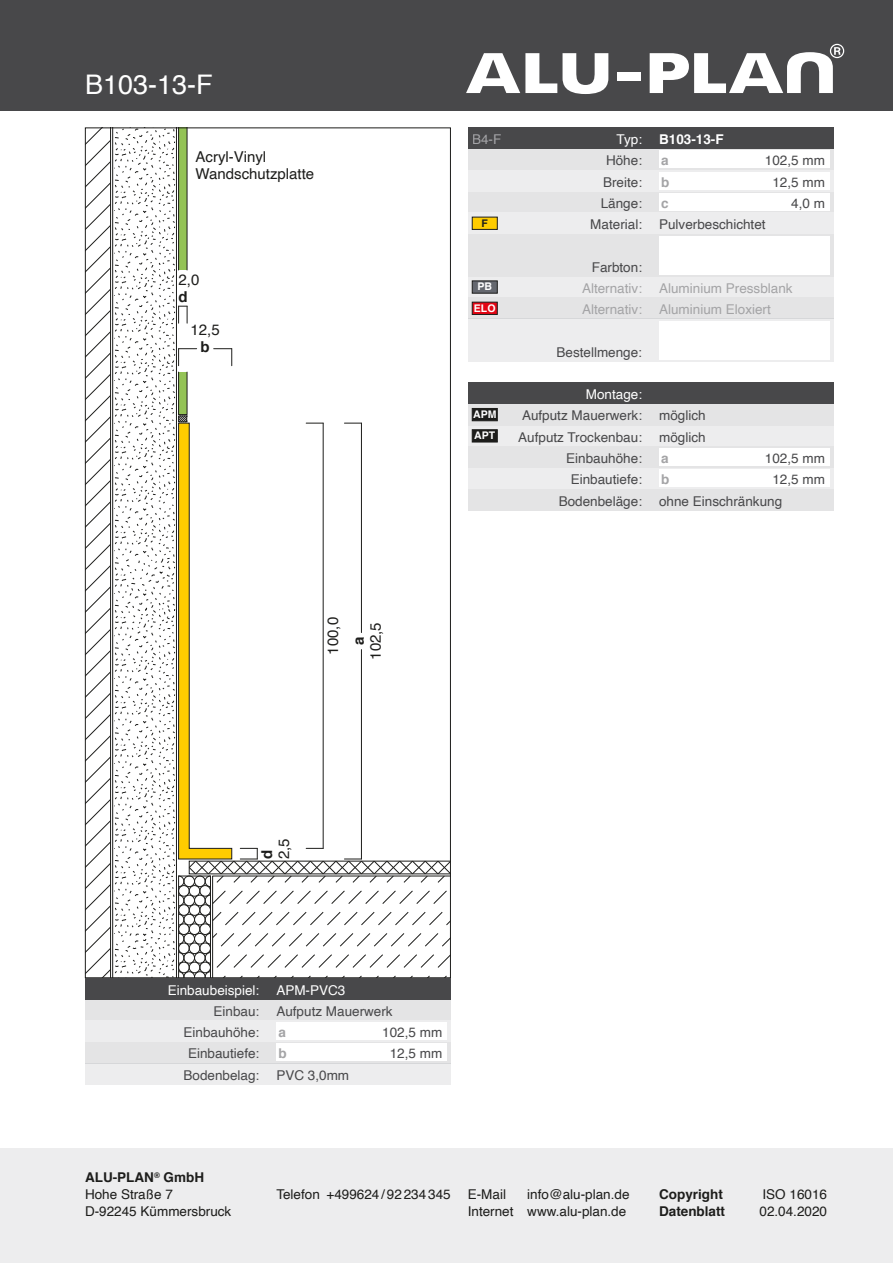
<style>
.page{position:relative;width:893px;height:1263px;background:#fff}
.page>*{position:absolute;margin:0;border:0;box-sizing:border-box;transform-origin:0 0}
.t1{font:27px "Helvetica";color:#fff}
.t2{font:15px/17px "Helvetica";color:#1d1d1b}
.t3{font:700 15px "Helvetica";color:#1d1d1b}
.t4{font:13.5px "Helvetica";color:#48484a}
.t5{font:13.5px/17px "Helvetica";color:#1d1d1b}
.t6{font:13.5px "Helvetica";color:#a4a4a6}
.t7{font:13.5px "Helvetica";color:#fff}
.t8{font:700 13.5px "Helvetica";color:#1d1d1b}
.t9{font:700 13.5px "Helvetica";color:#fff}
.t10{font:700 13.5px "Helvetica";color:#a4a4a6}
.t11{font:13.5px "Helvetica";color:#a4a4a7}
.t12{font:700 10.5px/21.3px "Helvetica";color:#fff}
.t13{font:700 10.5px "Helvetica";color:#1d1d1b}
.s1{font-weight:700}
</style>
<div class="page">
<div style="left:0;top:1148px;width:893px;height:115px;background:#ededee"></div>
<div style="left:0;top:0;width:893px;height:111px;background:#48484a"></div>
<svg style="left:87px;top:130px;width:362px;height:846px"></svg>
<div style="left:468px;top:425px;width:365px;height:21px;background:#ededee"></div>
<div style="left:468px;top:404px;width:365px;height:21px;background:#e4e4e5"></div>
<div style="left:468px;top:489px;width:365px;height:21px;background:#e4e4e5"></div>
<div style="left:468px;top:468px;width:365px;height:21px;background:#ededee"></div>
<div style="left:659px;top:470px;width:170px;height:17px;background:#fff"></div>
<div style="left:468px;top:446px;width:365px;height:22px;background:#e4e4e5"></div>
<div style="left:659px;top:449px;width:170px;height:17px;background:#fff"></div>
<div style="left:468px;top:383px;width:365px;height:21px;background:#48484a"></div>
<div style="left:85px;top:999px;width:366px;height:21px;background:#e4e4e5"></div>
<svg style="left:85px;top:1020px;width:366px;height:64px"></svg>
<div style="left:276px;top:1023px;width:170px;height:17px;background:#fff"></div>
<div style="left:85px;top:978px;width:366px;height:21px;background:#48484a"></div>
<div style="left:468px;top:191px;width:365px;height:22px;background:#e4e4e5"></div>
<div style="left:659px;top:193px;width:170px;height:17px;background:#fff"></div>
<div style="left:468px;top:170px;width:365px;height:21px;background:#ededee"></div>
<div style="left:659px;top:172px;width:170px;height:17px;background:#fff"></div>
<div style="left:468px;top:149px;width:365px;height:21px;background:#e4e4e5"></div>
<div style="left:659px;top:151px;width:170px;height:17px;background:#fff"></div>
<div style="left:468px;top:128px;width:365px;height:21px;background:#48484a"></div>
<div style="left:468px;top:276px;width:365px;height:22px;background:#ededee"></div>
<svg style="left:468px;top:298px;width:365px;height:63px"></svg>
<svg style="left:468px;top:213px;width:365px;height:63px;background:#e7e7e8"></svg>
<div style="left:659px;top:236px;width:170px;height:38px;background:#fff"></div>
<div style="left:472px;top:408px;width:25px;height:13px;background:#1d1d1b;border:1px solid #1d1d1b"></div>
<div style="left:472px;top:429px;width:25px;height:13px;background:#1d1d1b;border:1px solid #1d1d1b"></div>
<div style="left:472px;top:281px;width:25px;height:12px;background:#65686f;border:1px solid #1d1d1b"></div>
<div style="left:472px;top:217px;width:25px;height:13px;background:#fc0;border:1px solid #1d1d1b"></div>
<div style="left:472px;top:302px;width:25px;height:13px;background:#e30614;border:1px solid #1d1d1b"></div>
<svg style="left:650px;top:44px;width:194px;height:49px"></svg>
<div style="left:617px;top:72px;width:23px;height:9px;background:#fff"></div>
<svg style="left:466px;top:53px;width:142px;height:41px"></svg>
<h1 class="t1" style="left:85px;top:63px;width:129px">B103-13-F</h1>
<p class="t2" style="left:196px;top:148px;width:120px">Acryl-Vinyl<br>Wandschutzplatte</p>
<p class="t2" style="left:179px;top:272px;width:22px">2,0</p>
<p class="t3" style="left:179px;top:285px;width:11px">d</p>
<p class="t2" style="left:191px;top:322px;width:31px">12,5</p>
<p class="t3" style="left:201px;top:335px;width:11px">b</p>
<p class="t2" style="left:325px;top:654px;width:39px;rotate:-90deg">100,0</p>
<p class="t2" style="left:367px;top:660px;width:39px;rotate:-90deg">102,5</p>
<p class="t3" style="left:346px;top:645px;width:10px;rotate:-90deg">a</p>
<p class="t11" style="left:472px;top:129px;width:31px">B4-F</p>
<p class="t7" style="left:617px;top:129px;width:27px">Typ:</p>
<p class="t9" style="left:659px;top:128px;width:66px">B103-13-F</p>
<p class="t4" style="left:606px;top:150px;width:38px">Höhe:</p>
<p class="t10" style="left:661px;top:150px;width:9px">a</p>
<p class="t4" style="left:765px;top:150px;width:62px">102,5 mm</p>
<p class="t4" style="left:603px;top:171px;width:41px">Breite:</p>
<p class="t10" style="left:661px;top:171px;width:10px">b</p>
<p class="t4" style="left:772px;top:171px;width:54px">12,5 mm</p>
<p class="t4" style="left:601px;top:193px;width:43px">Länge:</p>
<p class="t10" style="left:661px;top:192px;width:9px">c</p>
<p class="t4" style="left:791px;top:193px;width:35px">4,0 m</p>
<p class="t13" style="left:482px;top:214px;width:8px">F</p>
<p class="t4" style="left:590px;top:214px;width:53px">Material:</p>
<p class="t4" style="left:659px;top:214px;width:108px">Pulverbeschichtet</p>
<p class="t4" style="left:592px;top:256px;width:52px">Farbton:</p>
<p class="t12" style="left:477px;top:276px;width:16px">PB</p>
<p class="t6" style="left:582px;top:278px;width:62px">Alternativ:</p>
<p class="t6" style="left:659px;top:278px;width:135px">Aluminium Pressblank</p>
<p class="t12" style="left:474px;top:297px;width:23px">ELO</p>
<p class="t6" style="left:582px;top:299px;width:62px">Alternativ:</p>
<p class="t6" style="left:659px;top:299px;width:113px">Aluminium Eloxiert</p>
<p class="t4" style="left:556px;top:341px;width:87px">Bestellmenge:</p>
<p class="t12" style="left:473px;top:404px;width:25px">APM<br>APT</p>
<p class="t7" style="left:586px;top:384px;width:58px">Montage:</p>
<p class="t4" style="left:518px;top:427px;width:125px">Aufputz Trockenbau:</p>
<p class="t4" style="left:659px;top:427px;width:48px">möglich</p>
<p class="t4" style="left:522px;top:405px;width:122px">Aufputz Mauerwerk:</p>
<p class="t4" style="left:659px;top:405px;width:48px">möglich</p>
<p class="t4" style="left:566px;top:448px;width:77px">Einbauhöhe:</p>
<p class="t10" style="left:661px;top:447px;width:9px">a</p>
<p class="t4" style="left:765px;top:448px;width:62px">102,5 mm</p>
<p class="t4" style="left:571px;top:469px;width:73px">Einbautiefe:</p>
<p class="t10" style="left:661px;top:469px;width:10px">b</p>
<p class="t4" style="left:772px;top:469px;width:54px">12,5 mm</p>
<p class="t4" style="left:559px;top:490px;width:85px">Bodenbeläge:</p>
<p class="t4" style="left:659px;top:490px;width:125px">ohne Einschränkung</p>
<p class="t3" style="left:255px;top:859px;width:11px;rotate:-90deg">d</p>
<p class="t2" style="left:276px;top:859px;width:22px;rotate:-90deg">2,5</p>
<p class="t7" style="left:168px;top:979px;width:93px">Einbaubeispiel:</p>
<p class="t4" style="left:214px;top:1001px;width:47px">Einbau:</p>
<p class="t7" style="left:276px;top:979px;width:71px">APM-PVC3</p>
<p class="t4" style="left:276px;top:1001px;width:118px">Aufputz Mauerwerk</p>
<p class="t4" style="left:184px;top:1022px;width:77px">Einbauhöhe:</p>
<p class="t10" style="left:279px;top:1021px;width:9px">a</p>
<p class="t4" style="left:382px;top:1022px;width:62px">102,5 mm</p>
<p class="t4" style="left:188px;top:1043px;width:73px">Einbautiefe:</p>
<p class="t10" style="left:279px;top:1043px;width:10px">b</p>
<p class="t4" style="left:390px;top:1043px;width:54px">12,5 mm</p>
<p class="t4" style="left:184px;top:1064px;width:77px">Bodenbelag:</p>
<p class="t4" style="left:276px;top:1064px;width:74px">PVC 3,0mm</p>
<p class="t5" style="left:85px;top:1169px;width:148px"><span class="s1">ALU-PLAN</span><sup>®</sup> <span class="s1">GmbH<br></span>Hohe Straße 7<br>D-92245 Kümmersbruck</p>
<p class="t5" style="left:276px;top:1186px;width:176px">Telefon +499624 /92234345</p>
<p class="t8" style="left:659px;top:1183px;width:65px">Copyright</p>
<p class="t5" style="left:762px;top:1186px;width:66px">ISO 16016</p>
<p class="t8" style="left:659px;top:1200px;width:68px">Datenblatt</p>
<p class="t5" style="left:759px;top:1203px;width:69px">02.04.2020</p>
<p class="t5" style="left:468px;top:1186px;width:163px;text-align:right">info@alu-plan.de<br>Internet www.alu-plan.de</p>
<p class="t5" style="left:468px;top:1186px;width:40px">E-Mail</p>
</div>
